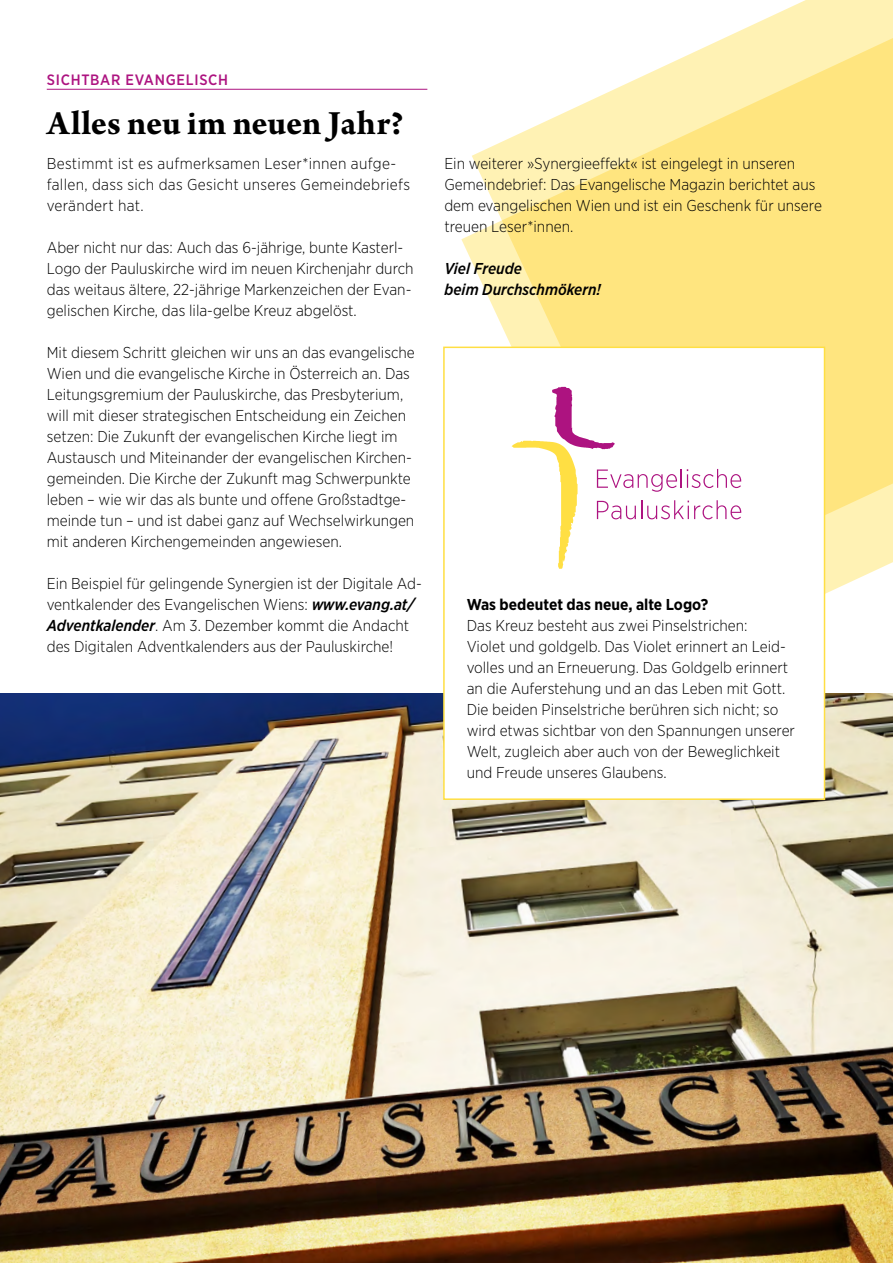
<style>
.page{position:relative;width:893px;height:1263px;background:#fff}
.page>*{position:absolute;margin:0;border:0;box-sizing:border-box;transform-origin:0 0}
.Headline_Rubriken_un{font:700 36px "Arno Pro";letter-spacing:-.005em;color:#000}
.Fließtext_10_5{font:300 15.75px/21px "Gotham Narrow";color:#000}
.Fließtext_10_5-2{font:300 15.75px/21px "Gotham Narrow";letter-spacing:.02em;color:#000}
.Fließtext_10_5-3{font:italic 500 15.75px/21px "Gotham Narrow";color:#000}
.Rubrikentitel_lila{font:500 15px "Gotham Narrow";letter-spacing:.05em;color:#ad1380}
.s1{font-weight:500;font-style:italic}
.s2{font-weight:700}
</style>
<div class="page">
<svg style="left:472px;top:0;width:421px;height:694px;fill:#ffe57f"></svg>
<hr style="left:47px;top:89px;width:380px;height:1px;background:#ad1380">
<img style="left:0;top:694px;width:893px;height:569px">
<div style="left:443px;top:347px;width:382px;height:453px;background:#fff;border:2px solid #ffdf43"></div>
<svg style="left:512px;top:387px;width:229px;height:182px"></svg>
<p class="Rubrikentitel_lila" style="left:47px;top:70px;width:183px">SICHTBAR EVANGELISCH</p>
<p class="Headline_Rubriken_un" style="left:47px;top:102px;width:358px">Alles neu im neuen Jahr?</p>
<p class="Fließtext_10_5-2" style="left:47px;top:152px;width:365px">Bestimmt ist es aufmerksamen Leser*innen aufge&shy;fallen, dass sich das Gesicht unseres Gemeindebriefs verändert hat.</p>
<p class="Fließtext_10_5" style="left:47px;top:236px;width:368px">Aber nicht nur das: Auch das 6-jährige, bunte Kasterl-Logo der Pauluskirche wird im neuen Kirchenjahr durch das weitaus ältere, 22-jährige Markenzeichen der Evan&shy;gelischen Kirche, das lila-gelbe Kreuz abgelöst.</p>
<p class="Fließtext_10_5" style="left:47px;top:341px;width:370px">Mit diesem Schritt gleichen wir uns an das evangelische Wien und die evangelische Kirche in Österreich an. Das Leitungsgremium der Pauluskirche, das Presbyterium, will mit dieser strategischen Entscheidung ein Zeichen setzen: Die Zukunft der evangelischen Kirche liegt im Austausch und Miteinander der evangelischen Kirchen&shy;gemeinden. Die Kirche der Zukunft mag Schwerpunkte leben – wie wir das als bunte und offene Großstadtge&shy;meinde tun – und ist dabei ganz auf Wechselwirkungen mit anderen Kirchengemeinden angewiesen.</p>
<p class="Fließtext_10_5" style="left:47px;top:572px;width:377px">Ein Beispiel für gelingende Synergien ist der Digitale Ad&shy;ventkalender des Evangelischen Wiens: <span class="s1">www.evang.at/ Adventkalender</span>. Am 3. Dezember kommt die Andacht des Digitalen Adventkalenders aus der Pauluskirche!</p>
<p class="Fließtext_10_5" style="left:444px;top:152px;width:379px">Ein weiterer »Synergieeffekt« ist eingelegt in unseren Gemeindebrief: Das Evangelische Magazin berichtet aus dem evangelischen Wien und ist ein Geschenk für unsere treuen Leser*innen.</p>
<p class="Fließtext_10_5-3" style="left:444px;top:258px;width:158px">Viel Freude<br>beim Durchschmökern!</p>
<p class="Fließtext_10_5" style="left:467px;top:593px;width:330px"><span class="s2">Was bedeutet das neue, alte Logo?<br></span>Das Kreuz besteht aus zwei Pinselstrichen:<br>Violet und goldgelb. Das Violet erinnert an Leid&shy;volles und an Erneuerung. Das Goldgelb erinnert an die Auferstehung und an das Leben mit Gott.<br>Die beiden Pinselstriche berühren sich nicht; so wird etwas sichtbar von den Spannungen unserer Welt, zugleich aber auch von der Beweglichkeit und Freude unseres Glaubens.</p>
</div>
